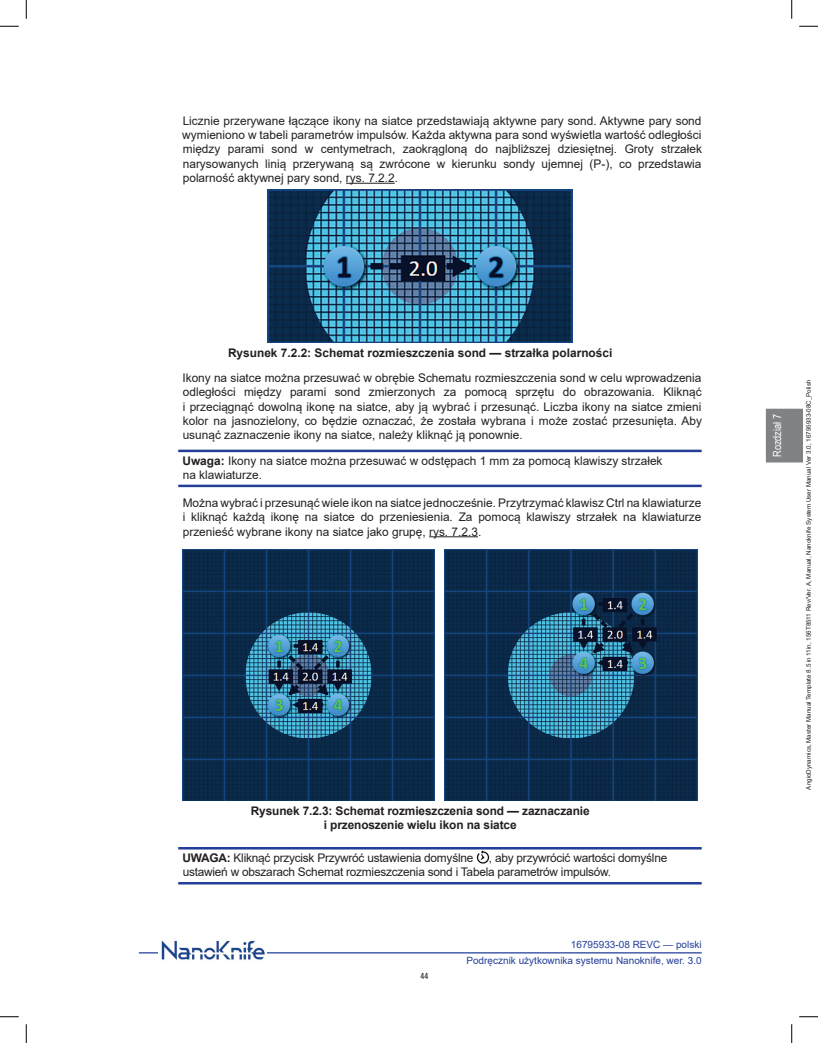
<style>
.page{position:relative;width:818px;height:1043px;background:#fff}
.page>*{position:absolute;margin:0;border:0;box-sizing:border-box;transform-origin:0 0}
.un_body_indent{font:11.88px/14.2px "Arial";color:#231f20;text-align:justify}
.un_caution_indent1{font:11.88px/14.2px "Arial";letter-spacing:-.02em;color:#231f20}
.un_figure_title{font:700 11.88px/14.2px "Arial";letter-spacing:-.01em;color:#231f20;text-align:center}
.un_caution_indent1-2{font:11.88px/14.2px "Arial";color:#231f20}
.t1{font:11.25px "Arial Narrow";color:#fff}
.t2{font:10px/16.1px "Arial";color:#223e99;text-align:right}
.t3{font:condensed 8.75px "Univers LT Std";color:#231f20}
.t4{font:6.25px "Arial";color:#231f20}
.s1{font-weight:700}
</style>
<div class="page">
<div style="left:765px;top:409px;width:37px;height:53px;background:#808285"></div>
<hr style="left:139px;top:952px;width:562px;height:1px;background:#223e99">
<img style="left:159px;top:940px;width:108px;height:20px">
<hr style="left:346px;top:183px;width:49px;height:1px;background:#231f20">
<hr style="left:178px;top:449px;width:523px;height:3px;background:#223e99">
<hr style="left:178px;top:484px;width:523px;height:3px;background:#223e99">
<hr style="left:429px;top:536px;width:49px;height:1px;background:#231f20">
<hr style="left:178px;top:847px;width:523px;height:2px;background:#223e99">
<hr style="left:178px;top:882px;width:523px;height:2px;background:#223e99">
<img style="left:268px;top:190px;width:304px;height:152px">
<img style="left:182px;top:549px;width:252px;height:251px">
<img style="left:445px;top:549px;width:252px;height:251px">
<svg style="left:476px;top:850px;width:13px;height:13px"></svg>
<svg style="left:0;top:25px;width:19px;height:2px"></svg>
<svg style="left:799px;top:25px;width:19px;height:2px"></svg>
<svg style="left:0;top:1016px;width:19px;height:1px"></svg>
<svg style="left:799px;top:1016px;width:19px;height:1px"></svg>
<svg style="left:25px;top:0;width:2px;height:19px"></svg>
<svg style="left:25px;top:1024px;width:2px;height:18px"></svg>
<svg style="left:791px;top:0;width:1px;height:19px"></svg>
<svg style="left:791px;top:1024px;width:1px;height:18px"></svg>
<p class="un_body_indent" style="left:182px;top:114px;width:521px">Licznie przerywane łączące ikony na siatce przedstawiają aktywne pary sond. Aktywne pary sond wymieniono w tabeli parametrów impulsów. Każda aktywna para sond wyświetla wartość odległości między parami sond w centymetrach, zaokrągloną do najbliższej dziesiętnej. Groty strzałek narysowanych linią przerywaną są zwrócone w kierunku sondy ujemnej (P-), co przedstawia polarność aktywnej pary sond, rys. 7.2.2.</p>
<p class="un_figure_title" style="left:228px;top:345px;width:386px">Rysunek 7.2.2: Schemat rozmieszczenia sond — strzałka polarności</p>
<p class="un_body_indent" style="left:182px;top:371px;width:521px">Ikony na siatce można przesuwać w obrębie Schematu rozmieszczenia sond w celu wprowadzenia odległości między parami sond zmierzonych za pomocą sprzętu do obrazowania. Kliknąć i przeciągnąć dowolną ikonę na siatce, aby ją wybrać i przesunąć. Liczba ikony na siatce zmieni kolor na jasnozielony, co będzie oznaczać, że została wybrana i może zostać przesunięta. Aby usunąć zaznaczenie ikony na siatce, należy kliknąć ją ponownie.</p>
<p class="un_caution_indent1-2" style="left:182px;top:453px;width:481px"><span class="s1">Uwaga:</span> Ikony na siatce można przesuwać w odstępach 1 mm za pomocą klawiszy strzałek na klawiaturze.</p>
<p class="un_body_indent" style="left:183px;top:495px;width:520px">Można wybrać i przesunąć wiele ikon na siatce jednocześnie. Przytrzymać klawisz Ctrl na klawiaturze i kliknąć każdą ikonę na siatce do przeniesienia. Za pomocą klawiszy strzałek na klawiaturze przenieść wybrane ikony na siatce jako grupę, rys. 7.2.3.</p>
<p class="un_figure_title" style="left:251px;top:803px;width:340px">Rysunek 7.2.3: Schemat rozmieszczenia sond — zaznaczanie i przenoszenie wielu ikon na siatce</p>
<p class="un_caution_indent1" style="left:182px;top:850px;width:292px"><span class="s1">UWAGA:</span> Kliknąć przycisk Przywróć ustawienia domyślne</p>
<p class="un_caution_indent1" style="left:183px;top:850px;width:486px;text-indent:306px">, aby przywrócić wartości domyślne ustawień w obszarach Schemat rozmieszczenia sond i Tabela parametrów impulsów.</p>
<p class="t3" style="left:420px;top:970px;width:9px">44</p>
<p class="t2" style="left:466px;top:936px;width:237px">16795933-08 REVC — polski<br>Podręcznik użytkownika systemu Nanoknife, wer. 3.0</p>
<p class="t1" style="left:769px;top:457px;width:45px;rotate:-90deg">Rozdział 7</p>
<p class="t4" style="left:804px;top:789px;width:411px;rotate:-90deg">AngioDynamics, Master Manual Template 8.5 in 11in, 156T8511 Rev/Ver. A, Manual, Nanoknife System User Manual Ver 3.0, 16795933-08C_Polish</p>
</div>
